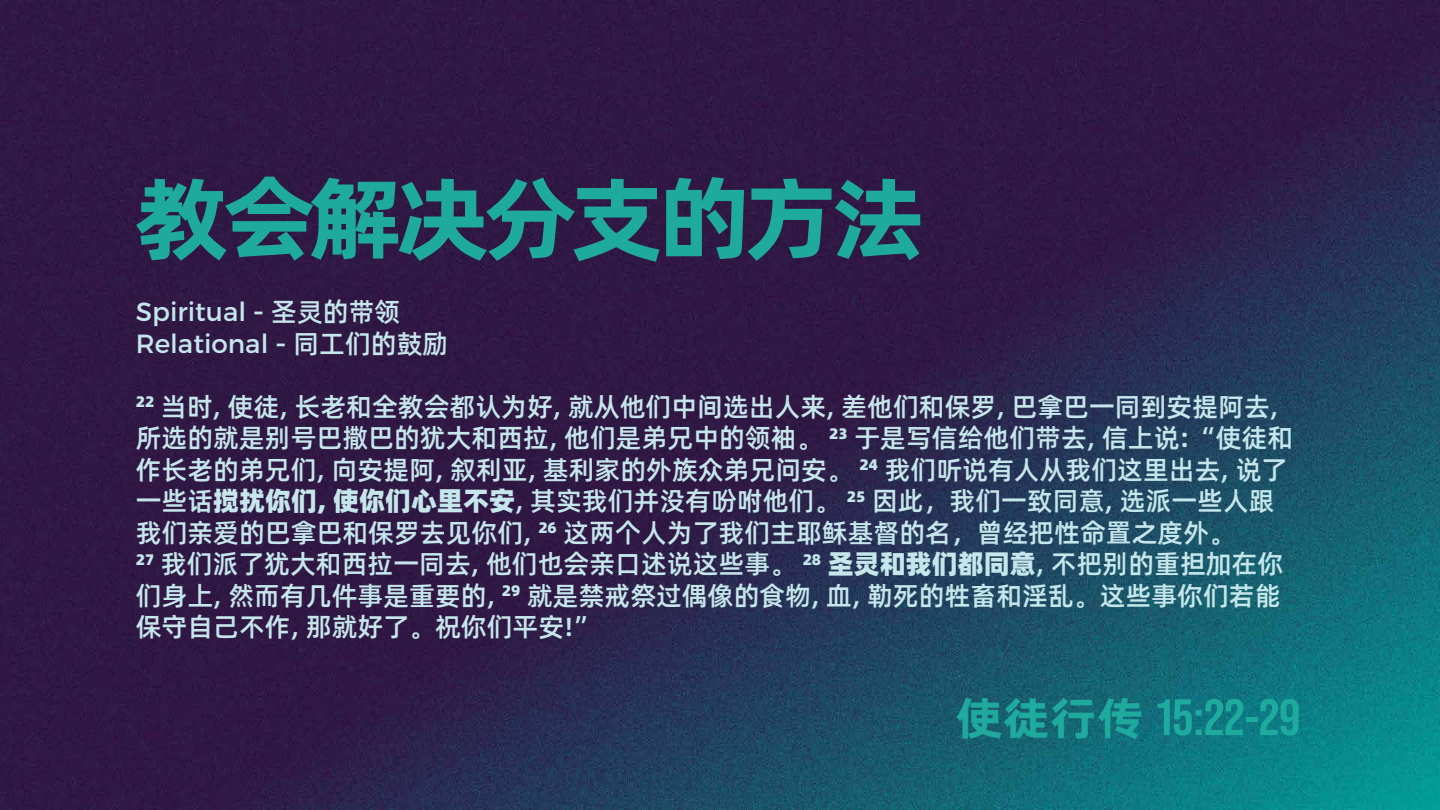
<style>
.page{position:relative;width:1440px;height:810px;background:#fff}
.page>*{position:absolute;margin:0;border:0;box-sizing:border-box;transform-origin:0 0}
.t1{font:700 90px "Alibaba Pu Hui Ti";letter-spacing:-.075em;color:#1faa9e;scale:1.06 1}
.t2{font:700 51px "Bebas Neue Pro";color:#1faa9e;scale:1.06 1}
.t3{font:500 26.25px/31.5px "Alibaba Pu Hui Ti";color:#c5e6eb}
.t4{font:26.25px/31.5px "Montserrat";color:#c5e6eb}
.s1{font-family:"Alibaba Pu Hui Ti";font-weight:500}
.s2{font-weight:800}
.s3{font-family:"Alibaba Pu Hui Ti";font-size:45px}
</style>
<div class="page">
<img style="left:0;top:0;width:1440px;height:810px">
<h1 class="t1" style="left:135px;top:148px;width:747px">教会解决分支的方法</h1>
<p class="t4" style="left:136px;top:296px;width:314px">Spiritual <span class="s1">- 圣灵的带领<br></span>Relational <span class="s1">- 同工们的鼓励</span></p>
<p class="t3" style="left:136px;top:389px;width:1159px"><sup>22</sup> 当时, 使徒, 长老和全教会都认为好, 就从他们中间选出人来, 差他们和保罗, 巴拿巴一同到安提阿去,所选的就是别号巴撒巴的犹大和西拉, 他们是弟兄中的领袖。 <sup>23</sup> 于是写信给他们带去, 信上说:“使徒和作长老的弟兄们, 向安提阿, 叙利亚, 基利家的外族众弟兄问安。 <sup>24</sup> 我们听说有人从我们这里出去, 说了一些话<span class="s2">搅扰你们, 使你们心里不安</span>, 其实我们并没有吩咐他们。 <sup>25</sup> 因此，我们一致同意, 选派一些人跟我们亲爱的巴拿巴和保罗去见你们, <sup>26</sup> 这两个人为了我们主耶稣基督的名，曾经把性命置之度外。<br><sup>27</sup> 我们派了犹大和西拉一同去, 他们也会亲口述说这些事。 <sup>28</sup> <span class="s2">圣灵和我们都同意</span>, 不把别的重担加在你们身上, 然而有几件事是重要的, <sup>29</sup> 就是禁戒祭过偶像的食物, 血, 勒死的牲畜和淫乱。这些事你们若能保守自己不作, 那就好了。祝你们平安!”</p>
<h2 class="t2" style="left:956px;top:688px;width:327px"><span class="s3">使徒行传</span> 15:22-29</h2>
</div>
